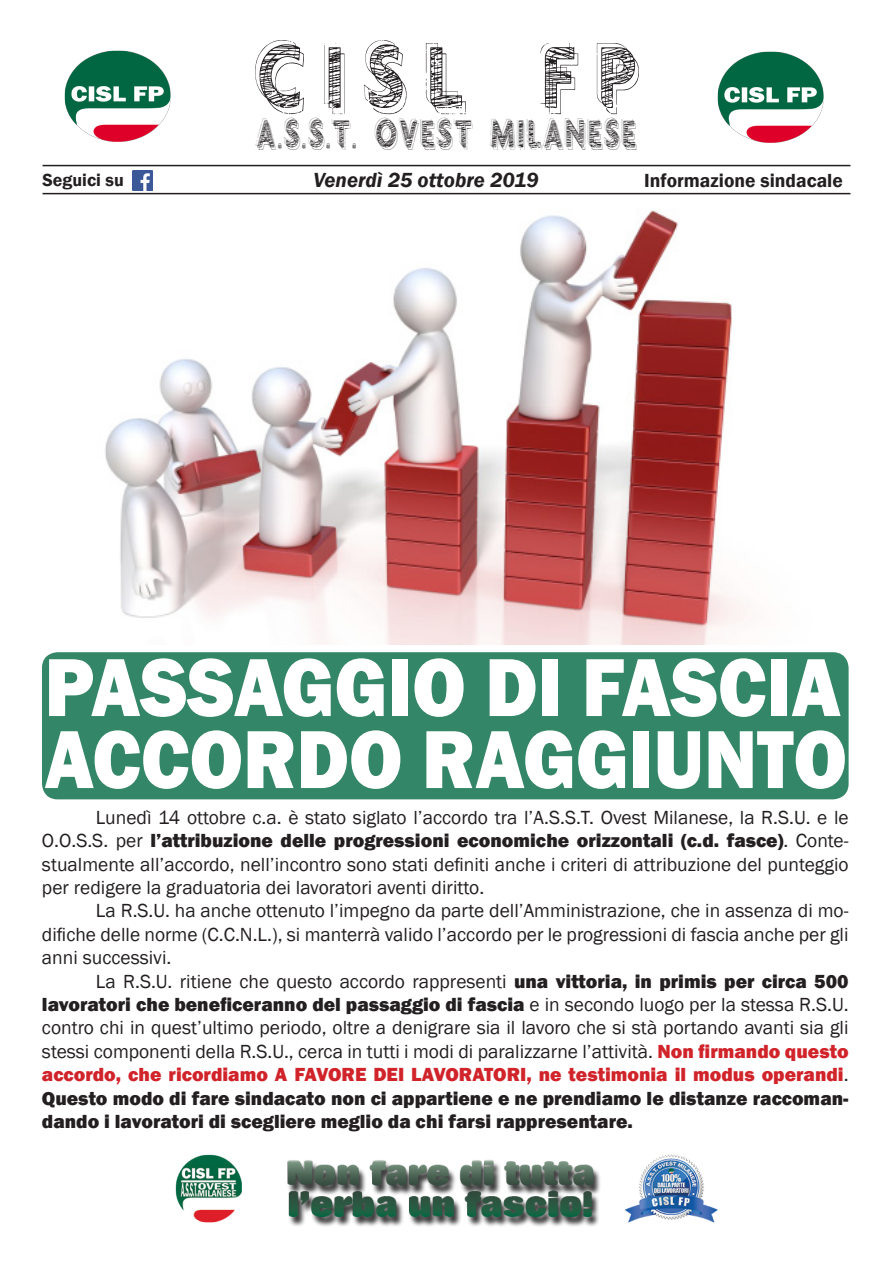
<style>
.page{position:relative;width:893px;height:1263px;background:#fff}
.page>*{position:absolute;margin:0;border:0;box-sizing:border-box;transform-origin:0 0}
.t1{font:107.85px "vtkschalk 79";letter-spacing:.16em;color:#231f20;scale:.81 1}
.t2{font:800 85.2px "Franklin Gothic";color:#fff;scale:.91 1}
.t3{font:47.1px "vtkschalk 79";color:#231f20;scale:.68 1}
.t4{font:italic 600 21px "Franklin Gothic";color:#231f20}
.t5{font:19.5px/23.4px "Franklin Gothic";color:#231f20;text-align:justify}
.t6{font:600 19.5px "Franklin Gothic";color:#231f20}
.t7{font:600 18px "Franklin Gothic";color:#231f20}
.s1{font-weight:800}
.s2{font-weight:800;color:#d1232a}
</style>
<div class="page">
<div style="left:42px;top:652px;width:807px;height:147px;background:#338667;border-radius:16px"></div>
<img style="left:64px;top:50px;width:107px;height:92px">
<img style="left:717px;top:51px;width:107px;height:92px">
<hr style="left:43px;top:165px;width:807px;height:1px;background:#231f20">
<hr style="left:43px;top:193px;width:807px;height:1px;background:#231f20">
<img style="left:133px;top:171px;width:19px;height:19px">
<img style="left:175px;top:1154px;width:543px;height:73px">
<img style="left:105px;top:210px;width:645px;height:434px">
<p class="t1" style="left:253px;top:-6px;width:480px">CISL FP</p>
<p class="t3" style="left:255px;top:98px;width:564px">A.S.S.T. OVEST MILANESE</p>
<p class="t7" style="left:43px;top:169px;width:83px">Seguici su</p>
<p class="t4" style="left:313px;top:167px;width:227px">Venerdì 25 ottobre 2019</p>
<p class="t6" style="left:644px;top:168px;width:200px">Informazione sindacale</p>
<p class="t2" style="left:45px;top:632px;width:876px">PASSAGGIO DI FASCIA</p>
<p class="t2" style="left:45px;top:704px;width:883px">ACCORDO RAGGIUNTO</p>
<p class="t5" style="left:42px;top:806px;width:808px;text-indent:54px">Lunedì 14 ottobre c.a. è stato siglato l’accordo tra l’A.S.S.T. Ovest Milanese, la R.S.U. e le O.O.S.S. per <span class="s1">l’attribuzione delle progressioni economiche orizzontali (c.d. fasce)</span>. Conte&shy;stualmente all’accordo, nell’incontro sono stati definiti anche i criteri di attribuzione del punteggio per redigere la graduatoria dei lavoratori aventi diritto.</p>
<p class="t5" style="left:42px;top:899px;width:808px;text-indent:54px">La R.S.U. ha anche ottenuto l’impegno da parte dell’Amministrazione, che in assenza di mo&shy;difiche delle norme (C.C.N.L.), si manterrà valido l’accordo per le progressioni di fascia anche per gli anni successivi.</p>
<p class="t5" style="left:42px;top:970px;width:808px;text-indent:54px">La R.S.U. ritiene che questo accordo rappresenti <span class="s1">una vittoria, in primis per circa 500 lavoratori che beneficeranno del passaggio di fascia</span> e in secondo luogo per la stessa R.S.U. contro chi in quest’ultimo periodo, oltre a denigrare sia il lavoro che si stà portando avanti sia gli stessi componenti della R.S.U., cerca in tutti i modi di paralizzarne l’attività. <span class="s2">Non firmando questo accordo, che ricordiamo A FAVORE DEI LAVORATORI, ne testimonia il modus operandi</span>.<br><span class="s1">Questo modo di fare sindacato non ci appartiene e ne prendiamo le distanze raccoman&shy;dando i lavoratori di scegliere meglio da chi farsi rappresentare.</span></p>
</div>
